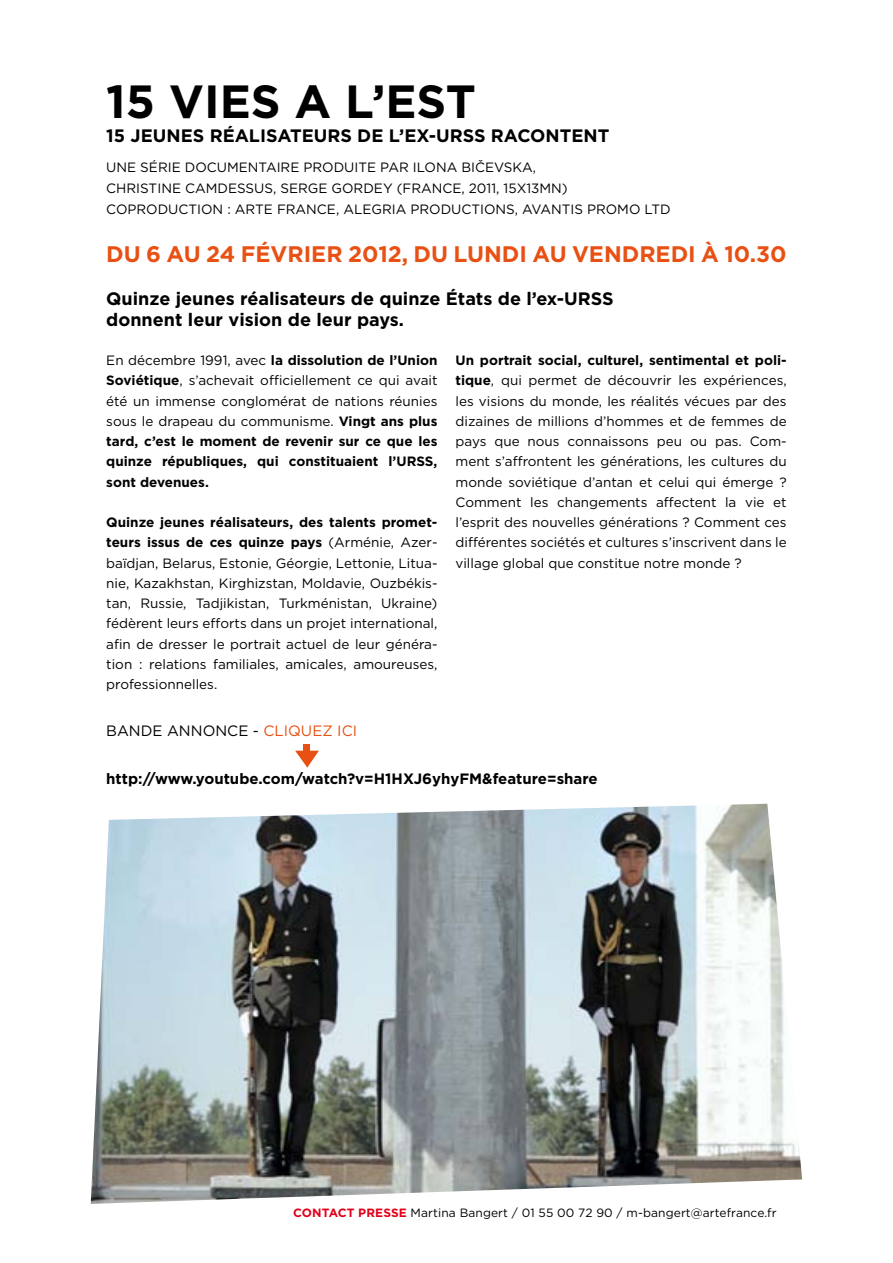
<style>
.page{position:relative;width:893px;height:1263px;background:#fff}
.page>*{position:absolute;margin:0;border:0;box-sizing:border-box;transform-origin:0 0}
.t1{font:700 46.5px "Gotham";color:#000}
.t2{font:700 22.5px "Gotham";color:#e85113}
.t3{font:700 18px/21.6px "Gotham";color:#000}
.t4{font:700 15px "Gotham";color:#000}
.t5{font:15px "Gotham";color:#000}
.t6{font:13.5px/20.2px "Gotham";color:#000;text-align:justify}
.t7{font:700 13.5px/20.2px "Gotham";color:#000;text-align:justify}
.t8{font:12px "Gotham";letter-spacing:.01em;color:#000}
.s1{font-weight:400}
.s2{font-weight:700}
.s3{color:#e85113}
.s4{font-weight:700;color:#e2001a}
</style>
<div class="page">
<img style="left:91px;top:804px;width:711px;height:400px">
<svg style="left:295px;top:751px;width:24px;height:17px"></svg>
<div style="left:303px;top:745px;width:7px;height:8px;background:#e85113"></div>
<h1 class="t1" style="left:106px;top:71px;width:91px">15 VIES</h1>
<h1 class="t1" style="left:295px;top:71px;width:121px">A L’EST</h1>
<h3 class="t3" style="left:106px;top:125px;width:343px">15 jeunes réalisateurs de l’Ex-URSS</h3>
<h3 class="t3" style="left:491px;top:125px;width:120px">racontent</h3>
<p class="t6" style="left:106px;top:156px;width:463px;line-height:21px;text-align:left">U ne série documentaire produite par I lona Bičevska,<br>Christine Camdessus, Serge Gordey (France, 2011, 15x13mn)<br>Coproduction : ARTE</p>
<p class="t6" style="left:277px;top:198px;width:377px">France, Alegria Productions, Avantis Promo LTD</p>
<h2 class="t2" style="left:106px;top:239px;width:682px">Du 6 au 24 février 2012, du lundi au vendredi à 10.30</h2>
<h3 class="t3" style="left:106px;top:287px;width:471px">Quinze jeunes réalisateurs de quinze États de l’ex-URSS donnent leur vision de leur pays.</h3>
<p class="t7" style="left:106px;top:350px;width:333px"><span class="s1">E n décembre 1991, avec</span> la dissolution de l’Union Soviétique<span class="s1">, s’achevait officiellement ce qui avait été un immense conglomérat de nations réunies sous le drapeau du communisme.</span> Vingt ans plus tard, c’est le moment de revenir sur ce que les quinze républiques, qui constituaient l’URSS</p>
<p class="t7" style="left:434px;top:451px;width:5px">,</p>
<p class="t7" style="left:106px;top:472px;width:104px">sont devenues.</p>
<p class="t6" style="left:106px;top:512px;width:333px"><span class="s2">Quinze jeunes réalisateurs, des talents promet&shy;teurs issus de ces quinze pays</span> (Arménie, Azer&shy;baïdjan, Belarus, Estonie, Géorgie, Lettonie, Litua&shy;nie, Kazakhstan, Kirghizstan, Moldavie, Ouzbékis&shy;tan, Russie, Tadjikistan, Turkménistan, U kraine) fédèrent leurs efforts dans un projet international, afin de dresser le portrait actuel de leur généra&shy;tion : relations familiales, amicales, amoureuses, professionnelles.</p>
<p class="t6" style="left:455px;top:350px;width:333px"><span class="s2">Un portrait social, culturel, sentimental et poli&shy;tique</span>, qui permet de découvrir les expériences, les visions du monde, les réalités vécues par des dizaines de millions d’hommes et de femmes de pays que nous connaissons peu ou pas. Com&shy;ment s’affrontent les générations, les cultures du monde soviétique d’antan et celui qui émerge ?<br>Comment les changements affectent la vie et l’esprit des nouvelles générations ? Comment ces différentes sociétés et cultures s’inscrivent dans le village global que constitue notre monde ?</p>
<p class="t5" style="left:106px;top:721px;width:252px">Bande annonce - <span class="s3">cliquez ici</span></p>
<p class="t4" style="left:106px;top:769px;width:493px">http://www.youtube.com/watch?v=H1HXJ 6yhyFM&amp;feature=share</p>
<p class="t8" style="left:293px;top:1205px;width:485px"><span class="s4">Contact presse</span> M artina Bangert / 01 55 00 72 90 / m-bangert@artefrance.fr</p>
</div>
